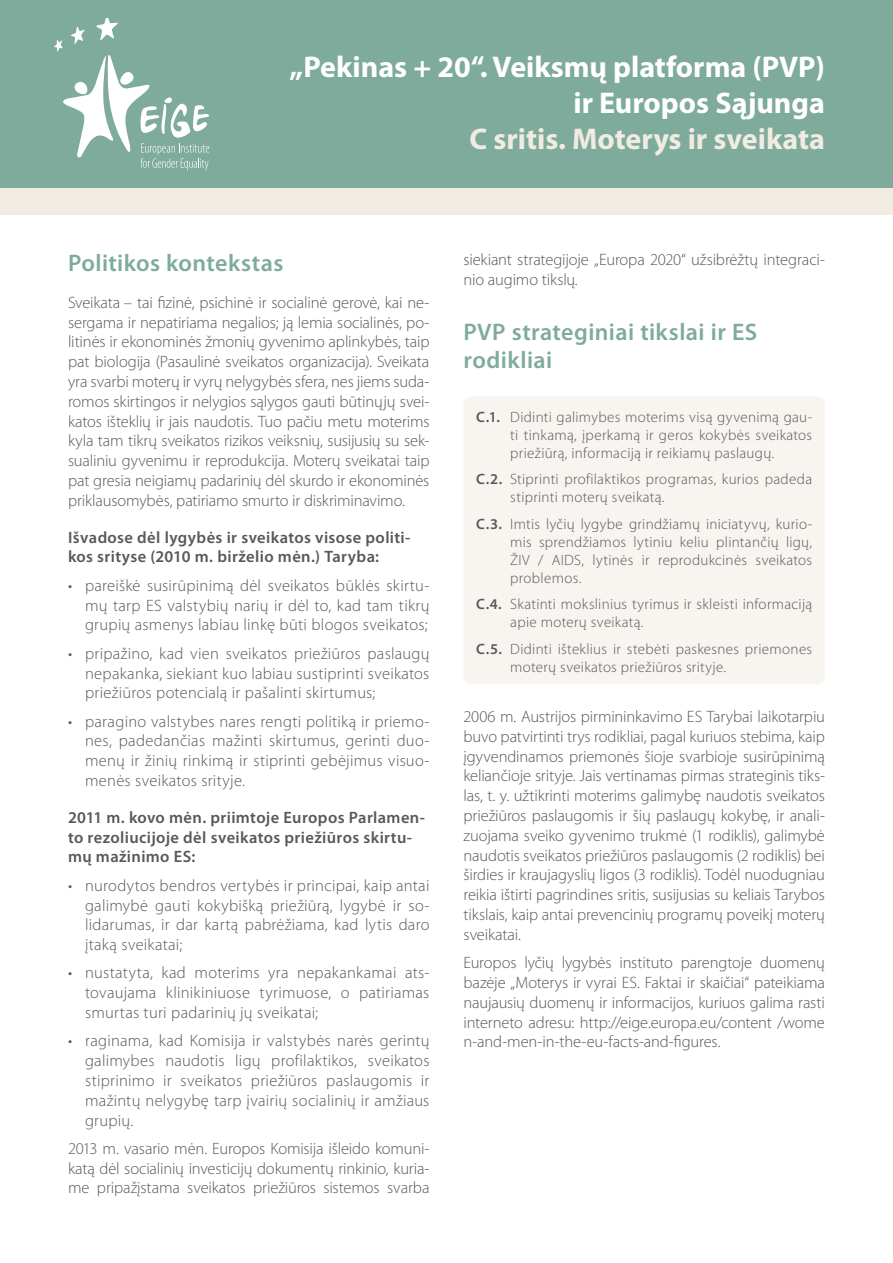
<style>
.page{position:relative;width:893px;height:1263px;background:#fff}
.page>*{position:absolute;margin:0;border:0;box-sizing:border-box;transform-origin:0 0}
.Main_1{font:700 30px/36px "Myriad Pro";color:#fff;text-align:right}
.Main_2{font:700 30px "Myriad Pro";color:#f1ece2}
.Title_1{font:600 24px/28.8px "Myriad Pro";letter-spacing:.015em;color:#7eab9b}
.Body_Text{font:300 16.5px/19.8px "Myriad Pro";letter-spacing:.01em;color:#57585a;text-align:justify}
.Subtitle{font:600 16.5px/19.8px "Myriad Pro";letter-spacing:.02em;color:#57585a}
.Body_Text-2{font:300 16.5px/19.8px "Myriad Pro";letter-spacing:-.01em;color:#57585a}
.Body_Text_2{font:300 15px/18px "Myriad Pro";letter-spacing:.02em;color:#57585a}
.s1{font-weight:600}
</style>
<div class="page">
<div style="left:463px;top:396px;width:362px;height:288px;background:#f8f5f0;border-radius:9px"></div>
<div style="left:0;top:0;width:893px;height:215px;background:#f1ece2"></div>
<div style="left:0;top:0;width:893px;height:187px;background:#7eab9b"></div>
<svg style="left:54px;top:18px;width:155px;height:153px"></svg>
<p class="Main_1" style="left:290px;top:49px;width:537px">„Pekinas + 20“. Veiksmų platforma (PVP) ir Europos Sąjunga</p>
<p class="Main_2" style="left:469px;top:122px;width:357px">C sritis. Moterys ir sveikata</p>
<p class="Title_1" style="left:68px;top:249px;width:217px">Politikos kontekstas</p>
<p class="Body_Text" style="left:68px;top:293px;width:363px">Sveikata – tai fizinė, psichinė ir socialinė gerovė, kai ne‑ sergama ir nepatiriama negalios; ją lemia socialinės, po‑ litinės ir ekonominės žmonių gyvenimo aplinkybės, taip pat biologija (Pasaulinė sveikatos organizacija). Sveikata yra svarbi moterų ir vyrų nelygybės sfera, nes jiems suda‑ romos skirtingos ir nelygios sąlygos gauti būtinųjų svei‑ katos išteklių ir jais naudotis. Tuo pačiu metu moterims kyla tam tikrų sveikatos rizikos veiksnių, susijusių su sek‑ sualiniu gyvenimu ir reprodukcija. Moterų sveikatai taip pat gresia neigiamų padarinių dėl skurdo ir ekonominės priklausomybės, patiriamo smurto ir diskriminavimo.</p>
<p class="Subtitle" style="left:68px;top:527px;width:344px">Išvadose dėl lygybės ir sveikatos visose politi&shy;kos srityse (2010 m. birželio mėn.) Taryba:</p>
<p class="Body_Text" style="left:85px;top:576px;width:346px;text-indent:-17px">• pareiškė susirūpinimą dėl sveikatos būklės skirtu‑ mų tarp ES valstybių narių ir dėl to, kad tam tikrų grupių asmenys labiau linkę būti blogos sveikatos;</p>
<p class="Body_Text" style="left:85px;top:643px;width:346px;text-indent:-17px">• pripažino, kad vien sveikatos priežiūros paslaugų nepakanka, siekiant kuo labiau sustiprinti sveikatos priežiūros potencialą ir pašalinti skirtumus;</p>
<p class="Body_Text" style="left:85px;top:711px;width:346px;text-indent:-17px">• paragino valstybes nares rengti politiką ir priemo‑ nes, padedančias mažinti skirtumus, gerinti duo‑ menų ir žinių rinkimą ir stiprinti gebėjimus visuo‑ menės sveikatos srityje.</p>
<p class="Subtitle" style="left:68px;top:808px;width:359px">2011 m. kovo mėn. priimtoje Europos Parlamen&shy;to rezoliucijoje dėl sveikatos priežiūros skirtu&shy;mų mažinimo ES:</p>
<p class="Body_Text" style="left:85px;top:876px;width:346px;text-indent:-17px">• nurodytos bendros vertybės ir principai, kaip antai galimybė gauti kokybišką priežiūrą, lygybė ir so‑ lidarumas, ir dar kartą pabrėžiama, kad lytis daro įtaką sveikatai;</p>
<p class="Body_Text" style="left:85px;top:963px;width:346px;text-indent:-17px">• nustatyta, kad moterims yra nepakankamai ats‑ tovaujama klinikiniuose tyrimuose, o patiriamas smurtas turi padarinių jų sveikatai;</p>
<p class="Body_Text" style="left:85px;top:1031px;width:346px;text-indent:-17px">• raginama, kad Komisija ir valstybės narės gerintų galimybes naudotis ligų profilaktikos, sveikatos stiprinimo ir sveikatos priežiūros paslaugomis ir mažintų nelygybę tarp įvairių socialinių ir amžiaus grupių.</p>
<p class="Body_Text" style="left:68px;top:1139px;width:363px">2013 m. vasario mėn. Europos Komisija išleido komuni‑ katą dėl socialinių investicijų dokumentų rinkinio, kuria‑ me pripažįstama sveikatos priežiūros sistemos svarba</p>
<p class="Body_Text-2" style="left:463px;top:250px;width:363px">siekiant strategijoje „Europa 2020“ užsibrėžtų integraci‑ nio augimo tikslų.</p>
<p class="Title_1" style="left:463px;top:317px;width:295px">PVP strateginiai tikslai ir ES rodikliai</p>
<p class="Body_Text_2" style="left:510px;top:408px;width:303px;text-align:justify;text-indent:-34px"><span class="s1">C.1.</span> Didinti galimybes moterims visą gyvenimą gau‑ ti tinkamą, įperkamą ir geros kokybės sveikatos priežiūrą, informaciją ir reikiamų paslaugų.</p>
<p class="Body_Text_2" style="left:510px;top:470px;width:303px;text-indent:-34px"><span class="s1">C.2.</span> Stiprinti profilaktikos programas, kurios padeda stiprinti moterų sveikatą.</p>
<p class="Body_Text_2" style="left:510px;top:515px;width:303px;text-align:justify;text-indent:-34px"><span class="s1">C.3.</span> Imtis lyčių lygybe grindžiamų iniciatyvų, kurio‑ mis sprendžiamos lytiniu keliu plintančių ligų, ŽIV / AIDS, lytinės ir reprodukcinės sveikatos problemos.</p>
<p class="Body_Text_2" style="left:510px;top:595px;width:303px;text-indent:-34px"><span class="s1">C.4.</span> Skatinti mokslinius tyrimus ir skleisti informaciją apie moterų sveikatą.</p>
<p class="Body_Text_2" style="left:510px;top:640px;width:303px;text-indent:-34px"><span class="s1">C.5.</span> Didinti išteklius ir stebėti paskesnes priemones moterų sveikatos priežiūros srityje.</p>
<p class="Body_Text" style="left:463px;top:707px;width:363px">2006 m. Austrijos pirmininkavimo ES Tarybai laikotarpiu buvo patvirtinti trys rodikliai, pagal kuriuos stebima, kaip įgyvendinamos priemonės šioje svarbioje susirūpinimą keliančioje srityje. Jais vertinamas pirmas strateginis tiks‑ las, t. y. užtikrinti moterims galimybę naudotis sveikatos priežiūros paslaugomis ir šių paslaugų kokybę, ir anali‑ zuojama sveiko gyvenimo trukmė (1 rodiklis), galimybė naudotis sveikatos priežiūros paslaugomis (2 rodiklis) bei širdies ir kraujagyslių ligos (3 rodiklis). Todėl nuodugniau reikia ištirti pagrindines sritis, susijusias su keliais Tarybos tikslais, kaip antai prevencinių programų poveikį moterų sveikatai.</p>
<p class="Body_Text" style="left:463px;top:953px;width:363px">Europos lyčių lygybės instituto parengtoje duomenų bazėje „Moterys ir vyrai ES. Faktai ir skaičiai“ pateikiama naujausių duomenų ir informacijos, kuriuos galima rasti interneto adresu: http://eige.europa.eu/content /wome n‑and‑men‑in‑the‑eu‑facts‑and‑figures.</p>
</div>
